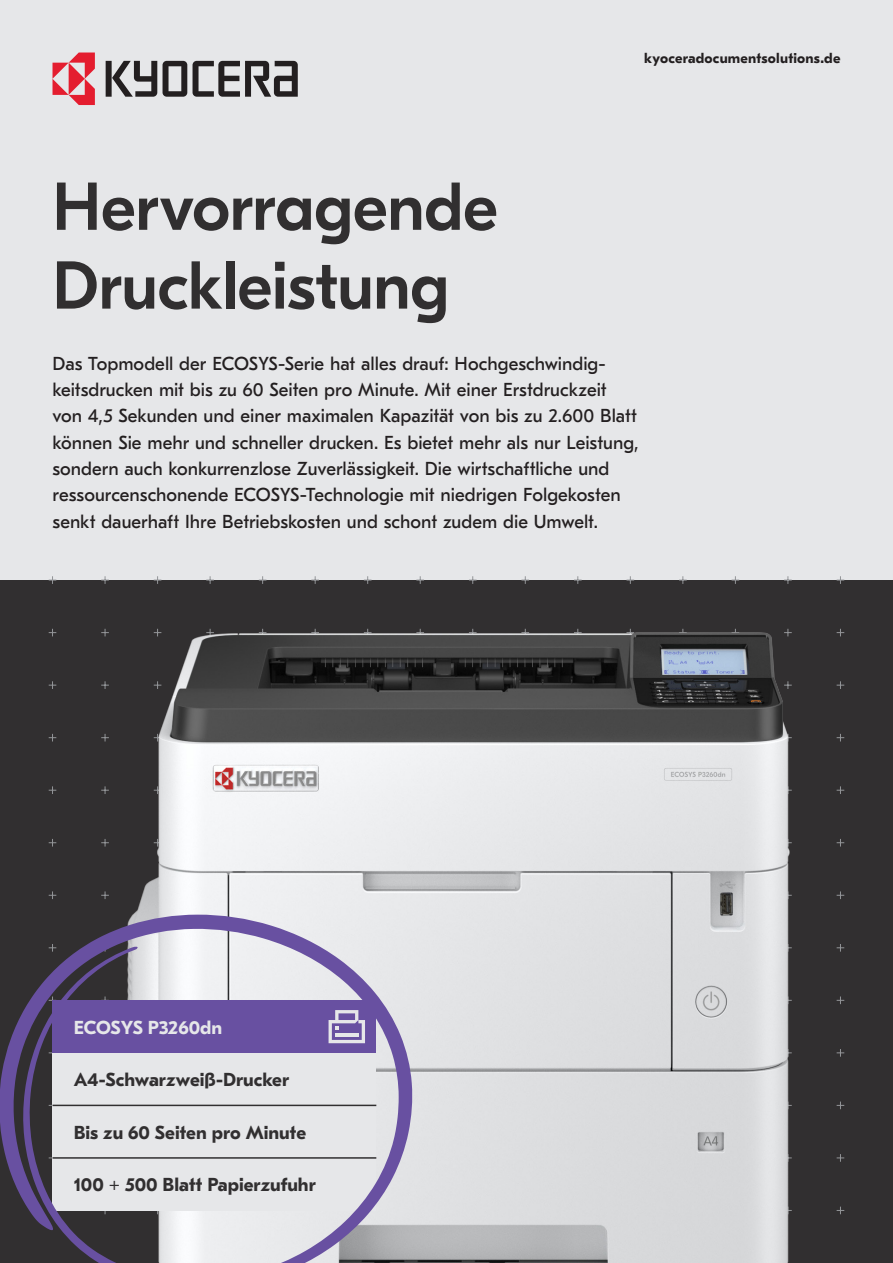
<style>
.page{position:relative;width:893px;height:1263px;background:#e6e7e9}
.page>*{position:absolute;margin:0;border:0;box-sizing:border-box;transform-origin:0 0}
.Title_-_Large{font:500 67.5px/78.8px "GT Eesti Pro Display";letter-spacing:-.005em;color:#312f30}
.Special_Paragraph{font:18.75px/26.2px "GT Eesti Pro Text";color:#231f20}
.Signposting{font:700 18.75px "GT Eesti Pro Text";color:#312f30}
.Signposting-2{font:700 18.75px "GT Eesti Pro Text";letter-spacing:-.01em;color:#e6e7e9}
.URL{font:700 14.25px "GT Eesti Pro Text";letter-spacing:.015em;color:#231f20}
</style>
<div class="page">
<div style="left:0;top:580px;width:893px;height:683px;background:#312f30"></div>
<svg style="left:193px;top:61px;width:105px;height:36px"></svg>
<svg style="left:163px;top:61px;width:24px;height:36px"></svg>
<svg style="left:106px;top:61px;width:51px;height:36px"></svg>
<svg style="left:53px;top:53px;width:42px;height:52px"></svg>
<img style="left:133px;top:632px;width:656px;height:631px">
<svg style="left:0;top:914px;width:413px;height:349px;fill:#e6e7e9"></svg>
<p class="URL" style="left:644px;top:51px;width:198px">kyoceradocumentsolutions.de</p>
<p class="Title_-_Large" style="left:53px;top:169px;width:447px">Hervorragende<br>Druckleistung</p>
<p class="Special_Paragraph" style="left:53px;top:351px;width:588px">Das Topmodell der ECOSYS-Serie hat alles drauf: Hochgeschwindig&shy;keitsdrucken mit bis zu 60 Seiten pro Minute. Mit einer Erstdruckzeit von 4,5 Sekunden und einer maximalen Kapazität von bis zu 2.600 Blatt können Sie mehr und schneller drucken. Es bietet mehr als nur Leistung, sondern auch konkurrenzlose Zuverlässigkeit. Die wirtschaftliche und ressourcenschonende ECOSYS-Technologie mit niedrigen Folgekosten senkt dauerhaft Ihre Betriebskosten und schont zudem die Umwelt.</p>
<p class="Signposting-2" style="left:74px;top:1017px;width:150px">ECOSYS P3260dn</p>
<p class="Signposting" style="left:74px;top:1069px;width:217px">A4-Schwarzweiß-Drucker</p>
<p class="Signposting" style="left:74px;top:1122px;width:234px">Bis zu 60 Seiten pro Minute</p>
<p class="Signposting" style="left:74px;top:1174px;width:243px">100 + 500 Blatt Papierzufuhr</p>
</div>
